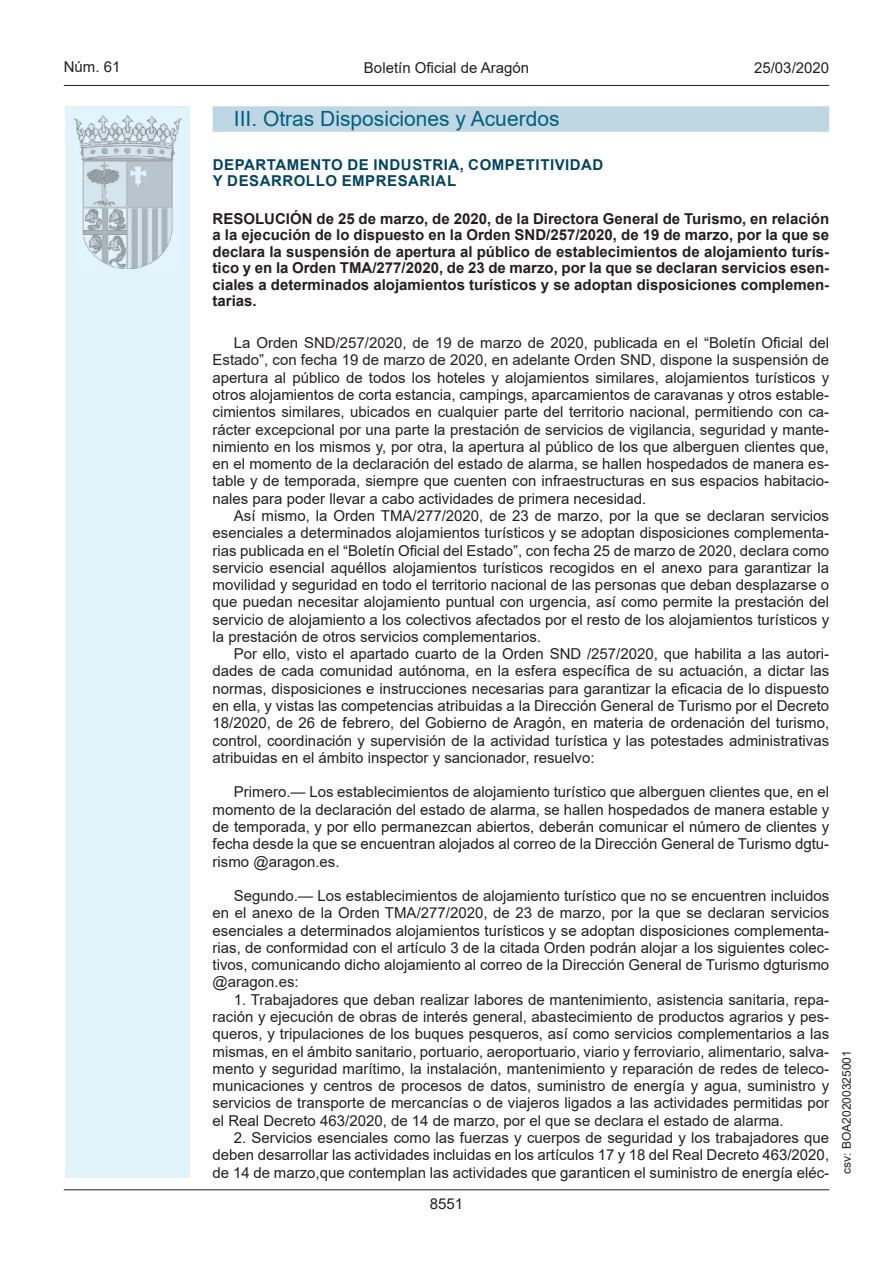
<style>
.page{position:relative;width:893px;height:1263px;background:#fff}
.page>*{position:absolute;margin:0;border:0;box-sizing:border-box;transform-origin:0 0}
.Titulo_sec{font:21px "Arial";color:#006180}
.inicio_de_parrafo{font:15px/17.2px "Arial";color:#231f20;text-align:justify}
.Titulo_text{font:700 15px/16.5px "Arial";color:#231f20;text-align:justify}
.emisor_text{font:700 15px/16.5px "Arial";letter-spacing:.035em;color:#004462}
.estilo_head-c{font:15px "Arial";color:#231f20}
.estilo_head-d{font:15px "Arial";color:#231f20}
.estilo_head-i{font:15px "Arial";color:#231f20}
.estilo_head-i-2{font:12px "Arial";color:#231f20}
</style>
<div class="page">
<hr style="left:64px;top:1189px;width:765px;height:1px;background:#231f20">
<hr style="left:64px;top:85px;width:765px;height:1px;background:#231f20">
<div style="left:65px;top:106px;width:125px;height:1072px;background:#e1f4fc"></div>
<img style="left:75px;top:115px;width:106px;height:153px">
<div style="left:213px;top:106px;width:616px;height:26px;background:#bfd6e3"></div>
<p class="estilo_head-i" style="left:64px;top:57px;width:58px">Núm. 61</p>
<p class="estilo_head-c" style="left:364px;top:57px;width:167px">Boletín Oficial de Aragón</p>
<p class="estilo_head-d" style="left:754px;top:57px;width:77px">25/03/2020</p>
<p class="Titulo_sec" style="left:234px;top:104px;width:327px">III. Otras Disposiciones y Acuerdos</p>
<p class="emisor_text" style="left:213px;top:156px;width:392px">DEPARTAMENTO DE INDUSTRIA, COMPETITIVIDAD<br>Y DESARROLLO EMPRESARIAL</p>
<p class="Titulo_text" style="left:213px;top:210px;width:618px">RESOLUCIÓN de 25 de marzo, de 2020, de la Directora General de Turismo, en relación a la ejecución de lo dispuesto en la Orden SND/257/2020, de 19 de marzo, por la que se declara la suspensión de apertura al público de establecimientos de alojamiento turís&shy;tico y en la Orden TMA/277/2020, de 23 de marzo, por la que se declaran servicios esen&shy;ciales a determinados alojamientos turísticos y se adoptan disposiciones complemen&shy;tarias.</p>
<p class="inicio_de_parrafo" style="left:213px;top:334px;width:618px;text-indent:21px">La Orden SND/257/2020, de 19 de marzo de 2020, publicada en el “Boletín Oficial del Estado”, con fecha 19 de marzo de 2020, en adelante Orden SND, dispone la suspensión de apertura al público de todos los hoteles y alojamientos similares, alojamientos turísticos y otros alojamientos de corta estancia, campings, aparcamientos de caravanas y otros estable&shy;cimientos similares, ubicados en cualquier parte del territorio nacional, permitiendo con ca&shy;rácter excepcional por una parte la prestación de servicios de vigilancia, seguridad y mante&shy;nimiento en los mismos y, por otra, la apertura al público de los que alberguen clientes que, en el momento de la declaración del estado de alarma, se hallen hospedados de manera es&shy;table y de temporada, siempre que cuenten con infraestructuras en sus espacios habitacio&shy;nales para poder llevar a cabo actividades de primera necesidad.</p>
<p class="inicio_de_parrafo" style="left:213px;top:507px;width:618px;text-indent:21px">Así mismo, la Orden TMA/277/2020, de 23 de marzo, por la que se declaran servicios esenciales a determinados alojamientos turísticos y se adoptan disposiciones complementa&shy;rias publicada en el “Boletín Oficial del Estado”, con fecha 25 de marzo de 2020, declara como servicio esencial aquéllos alojamientos turísticos recogidos en el anexo para garantizar la movilidad y seguridad en todo el territorio nacional de las personas que deban desplazarse o que puedan necesitar alojamiento puntual con urgencia, así como permite la prestación del servicio de alojamiento a los colectivos afectados por el resto de los alojamientos turísticos y la prestación de otros servicios complementarios.</p>
<p class="inicio_de_parrafo" style="left:213px;top:645px;width:618px;text-indent:21px">Por ello, visto el apartado cuarto de la Orden SND /257/2020, que habilita a las autori&shy;dades de cada comunidad autónoma, en la esfera específica de su actuación, a dictar las normas, disposiciones e instrucciones necesarias para garantizar la eficacia de lo dispuesto en ella, y vistas las competencias atribuidas a la Dirección General de Turismo por el Decreto 18/2020, de 26 de febrero, del Gobierno de Aragón, en materia de ordenación del turismo, control, coordinación y supervisión de la actividad turística y las potestades administrativas atribuidas en el ámbito inspector y sancionador, resuelvo:</p>
<p class="inicio_de_parrafo" style="left:213px;top:783px;width:618px;text-indent:21px">Primero.— Los establecimientos de alojamiento turístico que alberguen clientes que, en el momento de la declaración del estado de alarma, se hallen hospedados de manera estable y de temporada, y por ello permanezcan abiertos, deberán comunicar el número de clientes y fecha desde la que se encuentran alojados al correo de la Dirección General de Turismo dgtu&shy;rismo @aragon.es.</p>
<p class="inicio_de_parrafo" style="left:213px;top:887px;width:618px;text-indent:21px">Segundo.— Los establecimientos de alojamiento turístico que no se encuentren incluidos en el anexo de la Orden TMA/277/2020, de 23 de marzo, por la que se declaran servicios esenciales a determinados alojamientos turísticos y se adoptan disposiciones complementa&shy;rias, de conformidad con el artículo 3 de la citada Orden podrán alojar a los siguientes colec&shy;tivos, comunicando dicho alojamiento al correo de la Dirección General de Turismo dgturismo @aragon.es:</p>
<p class="inicio_de_parrafo" style="left:213px;top:991px;width:618px;text-indent:21px">1. Trabajadores que deban realizar labores de mantenimiento, asistencia sanitaria, repa&shy;ración y ejecución de obras de interés general, abastecimiento de productos agrarios y pes&shy;queros, y tripulaciones de los buques pesqueros, así como servicios complementarios a las mismas, en el ámbito sanitario, portuario, aeroportuario, viario y ferroviario, alimentario, salva&shy;mento y seguridad marítimo, la instalación, mantenimiento y reparación de redes de teleco&shy;municaciones y centros de procesos de datos, suministro de energía y agua, suministro y servicios de transporte de mercancías o de viajeros ligados a las actividades permitidas por el Real Decreto 463/2020, de 14 de marzo, por el que se declara el estado de alarma.</p>
<p class="inicio_de_parrafo" style="left:213px;top:1129px;width:618px;text-indent:21px">2. Servicios esenciales como las fuerzas y cuerpos de seguridad y los trabajadores que deben desarrollar las actividades incluidas en los artículos 17 y 18 del Real Decreto 463/2020, de 14 de marzo,que contemplan las actividades que garanticen el suministro de energía eléc-</p>
<p class="inicio_de_parrafo" style="left:430px;top:1195px;width:35px">8551</p>
<p class="estilo_head-i-2" style="left:838px;top:1174px;width:125px;rotate:-90deg">csv: BOA20200325001</p>
</div>
